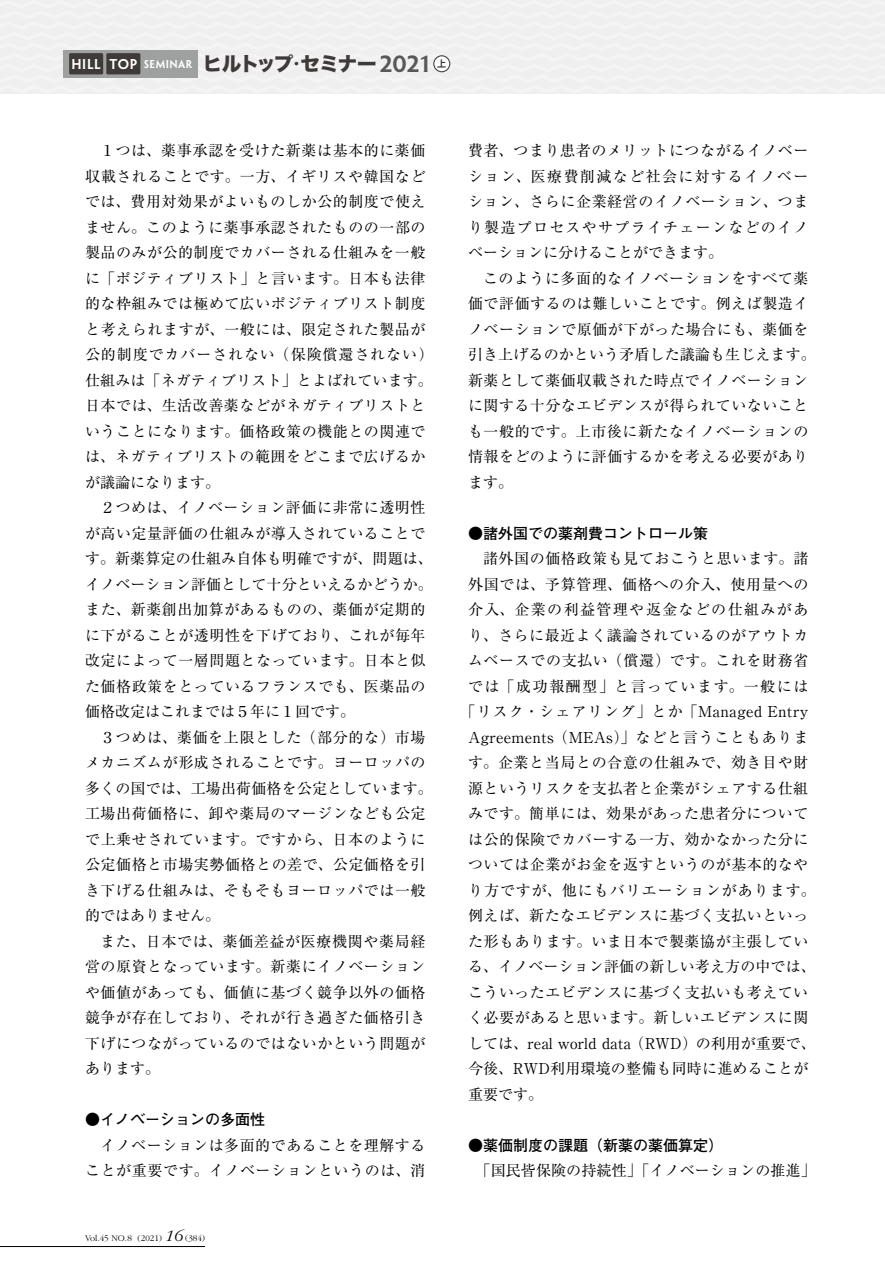
<style>
.page{position:relative;width:885px;height:1263px;background:#fff}
.page>*{position:absolute;margin:0;border:0;box-sizing:border-box;transform-origin:0 0}
.t1{font:19.5px "Hira Kaku Std N W8";letter-spacing:-.06em;color:#3e3a39}
.t2{font:15px/25.5px "Ryumin Pr 6 N";letter-spacing:.035em;color:#000}
.t3{font:15px "Ryumin Pr 6 N";letter-spacing:.015em;color:#000}
.t4{font:15px "Ryumin Pr 6 N";letter-spacing:.01em;color:#000}
.t5{font:700 15px "Futo Go B101 Pr 6 N";color:#000}
.t6{font:15px "Ryumin Pr 6 N";color:#000}
.t7{font:15px "Ryumin Pr 6 N";letter-spacing:.065em;color:#000}
.t8{font:15px "Ryumin Pr 6 N";letter-spacing:.095em;color:#000}
.t9{font:15px "Ryumin Pr 6 N";letter-spacing:.105em;color:#000}
.t10{font:12.75px "Penumbra Semibold Flare";letter-spacing:.05em;color:#fff}
.t11{font:300 9px "Garamond";color:#000}
.t12{font:700 9px "Shin Go Pro De";color:#3e3a39}
.s1{font-size:10.2px}
.s2{font-family:"Hira Kaku Std N W4"}
.s3{font-family:"Penumbra Semibold Flare";font-size:21px;color:#595757}
.s4{font-style:italic;font-size:16.5px}
</style>
<div class="page">
<div style="left:0;top:0;width:884px;height:94px;background:#efefef"></div>
<hr style="left:0;top:1246px;width:205px;height:1px;background:#000">
<div style="left:64px;top:50px;width:134px;height:28px;background:#9fa0a0"></div>
<div style="left:69px;top:53px;width:34px;height:21px;background:#3e3a39"></div>
<div style="left:106px;top:53px;width:34px;height:21px;background:#3e3a39"></div>
<div style="left:434px;top:56px;width:15px;height:16px;background:#fff;border-radius:50%"></div>
<div style="left:433px;top:55px;width:17px;height:17px;border:1px solid #3e3a39;border-radius:50%"></div>
<p class="t10" style="left:71px;top:56px;width:122px">HILL TOP <span class="s1">SEMINAR</span></p>
<h1 class="t1" style="left:202px;top:53px;width:229px">ヒルトップ<span class="s2">・</span>セミナー <span class="s3">2021</span></h1>
<p class="t12" style="left:437px;top:56px;width:10px">上</p>
<p class="t2" style="left:85px;top:137px;width:350px;text-indent:15px">１つは、薬事承認を受けた新薬は基本的に薬価収載されることです。一方、イギリスや韓国などでは、費用対効果がよいものしか公的制度で使えません。このように薬事承認されたものの一部の製品のみが公的制度でカバーされる仕組みを一般に「ポジティブリスト」と言います。日本も法律的な枠組みでは極めて広いポジティブリスト制度と考えられますが、一般には、限定された製品が公的制度でカバーされない（保険償還されない）仕組みは「ネガティブリスト」とよばれています。日本では、生活改善薬などがネガティブリストということになります。価格政策の機能との関連では、ネガティブリストの範囲をどこまで広げるかが議論になります。</p>
<p class="t2" style="left:85px;top:494px;width:349px;text-indent:15px">２つめは、イノベーション評価に非常に透明性が高い定量評価の仕組みが導入されていることです。新薬算定の仕組み自体も明確ですが、問題は、イノベーション評価として十分といえるかどうか。また、新薬創出加算があるものの、薬価が定期的に下がることが透明性を下げており、これが毎年改定によって一層問題となっています。日本と似た価格政策をとっているフランスでも、医薬品の価格改定はこれまでは５年に１回です。</p>
<p class="t2" style="left:85px;top:723px;width:349px;text-indent:15px">３つめは、薬価を上限とした（部分的な）市場メカニズムが形成されることです。ヨーロッパの多くの国では、工場出荷価格を公定としています。工場出荷価格に、卸や薬局のマージンなども公定で上乗せされています。ですから、日本のように公定価格と市場実勢価格との差で、公定価格を引き下げる仕組みは、そもそもヨーロッパでは一般的ではありません。</p>
<p class="t2" style="left:85px;top:927px;width:342px;text-align:justify;text-indent:15px">また、日本では、薬価差益が医療機関や薬局経営の原資となっています。新薬にイノベーションや価値があっても、価値に基づく競争以外の価格競争が存在しており、それが行き過ぎた価格引き下げにつながっているのではないかという問題があります。</p>
<p class="t5" style="left:85px;top:1107px;width:181px">●イノベーションの多面性</p>
<p class="t2" style="left:85px;top:1131px;width:342px;text-align:right">イノベーションは多面的であることを理解することが重要です。イノベーションというのは、消</p>
<p class="t11" style="left:85px;top:1233px;width:121px">Vol.45 NO.8 (2021) <span class="s4">16</span> (384)</p>
<p class="t2" style="left:468px;top:137px;width:342px;text-align:justify">費者、つまり患者のメリットにつながるイノベーション、医療費削減など社会に対するイノベーション、さらに企業経営のイノベーション、つまり製造プロセスやサプライチェーンなどのイノベーションに分けることができます。</p>
<p class="t2" style="left:468px;top:264px;width:349px;text-indent:15px">このように多面的なイノベーションをすべて薬価で評価するのは難しいことです。例えば製造イノベーションで原価が下がった場合にも、薬価を引き上げるのかという矛盾した議論も生じえます。新薬として薬価収載された時点でイノベーションに関する十分なエビデンスが得られていないことも一般的です。上市後に新たなイノベーションの情報をどのように評価するかを考える必要があります。</p>
<p class="t5" style="left:468px;top:521px;width:241px">●諸外国での薬剤費コントロール策</p>
<p class="t2" style="left:483px;top:545px;width:327px">諸外国の価格政策も見ておこうと思います。諸</p>
<p class="t2" style="left:468px;top:570px;width:342px">外国では、予算管理、価格への介入、使用量への</p>
<p class="t8" style="left:468px;top:598px;width:342px">介入、企業の利益管理や返金などの仕組みがあ</p>
<p class="t2" style="left:468px;top:621px;width:342px">り、さらに最近よく議論されているのがアウトカ</p>
<p class="t2" style="left:468px;top:647px;width:342px">ムベースでの支払い（償還）です。これを財務省</p>
<p class="t9" style="left:468px;top:674px;width:342px">では「成功報酬型」と言っています。一般には</p>
<p class="t2" style="left:460px;top:698px;width:349px">「リスク・シェアリング」とか「Managed Entry</p>
<p class="t3" style="left:468px;top:725px;width:342px">Agreements（MEAs）」などと言うこともありま</p>
<p class="t2" style="left:468px;top:749px;width:342px">す。企業と当局との合意の仕組みで、効き目や財</p>
<p class="t2" style="left:468px;top:774px;width:342px">源というリスクを支払者と企業がシェアする仕組</p>
<p class="t2" style="left:468px;top:800px;width:342px">みです。簡単には、効果があった患者分について</p>
<p class="t2" style="left:468px;top:825px;width:342px">は公的保険でカバーする一方、効かなかった分に</p>
<p class="t2" style="left:468px;top:851px;width:342px">ついては企業がお金を返すというのが基本的なや</p>
<p class="t7" style="left:468px;top:878px;width:349px">り方ですが、他にもバリエーションがあります。</p>
<p class="t2" style="left:468px;top:902px;width:342px">例えば、新たなエビデンスに基づく支払いといっ</p>
<p class="t2" style="left:468px;top:927px;width:342px">た形もあります。いま日本で製薬協が主張してい</p>
<p class="t4" style="left:468px;top:955px;width:349px">る、イノベーション評価の新しい考え方の中では、</p>
<p class="t2" style="left:468px;top:978px;width:342px">こういったエビデンスに基づく支払いも考えてい</p>
<p class="t2" style="left:468px;top:1004px;width:342px">く必要があると思います。新しいエビデンスに関</p>
<p class="t6" style="left:468px;top:1031px;width:349px">しては、real world data（RWD）の利用が重要で、</p>
<p class="t3" style="left:468px;top:1057px;width:342px">今後、RWD利用環境の整備も同時に進めることが</p>
<p class="t2" style="left:468px;top:1080px;width:76px">重要です。</p>
<p class="t5" style="left:468px;top:1133px;width:257px">●薬価制度の課題（新薬の薬価算定）</p>
<p class="t4" style="left:475px;top:1159px;width:342px">「国民皆保険の持続性」「イノベーションの推進」</p>
</div>
